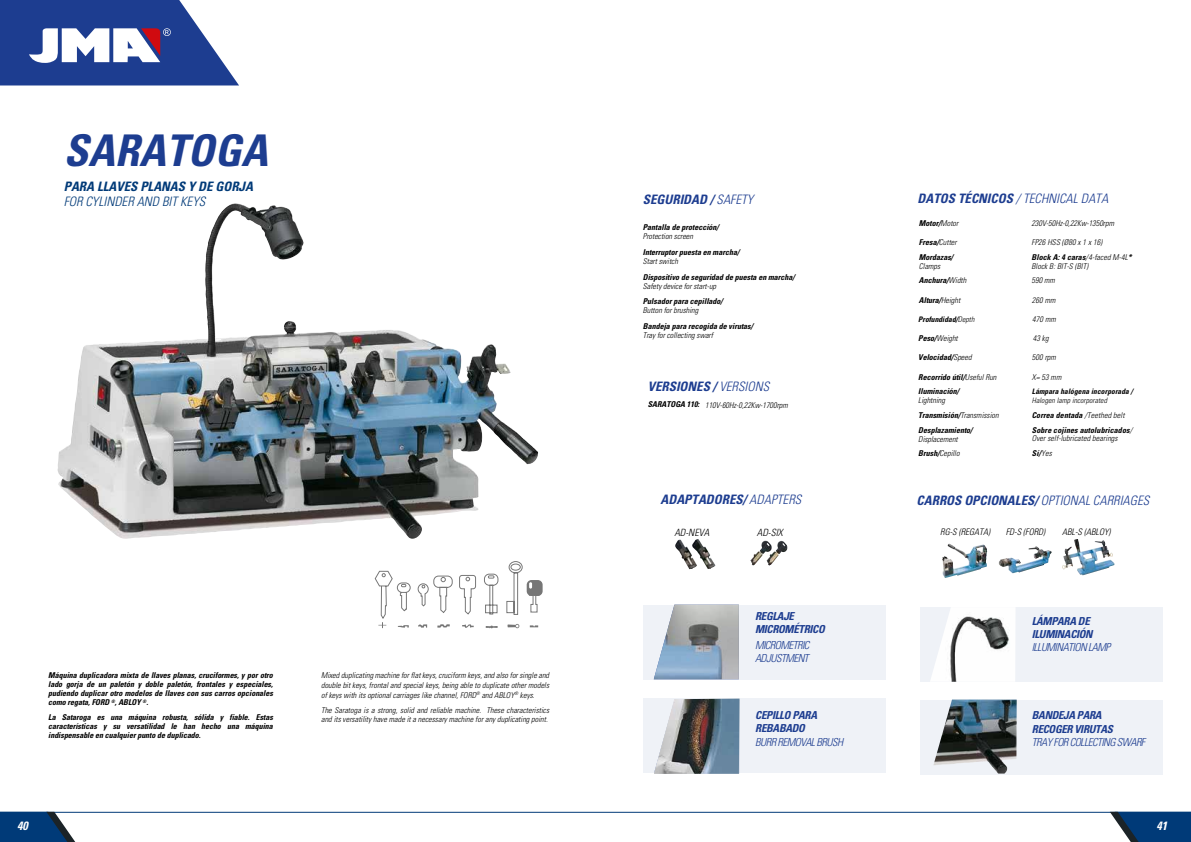
<style>
.page{position:relative;width:1191px;height:842px;background:#fff}
.page>*{position:absolute;margin:0;border:0;box-sizing:border-box;transform-origin:0 0}
.t1{font:italic 700 condensed 43.7px "Univers LT";color:#1d3d90}
.t2{font:italic 700 condensed 13px "Univers LT";color:#1d3d90}
.t3{font:italic 300 condensed 13px "Univers LT";color:#1d3d90}
.t4{font:italic 700 condensed 13px "Univers LT";color:#003a78}
.t5{font:italic 300 condensed 13px "Univers LT";color:#003a78}
.t6{font:italic 700 condensed 12px "Univers LT";color:#fff}
.t7{font:italic 700 condensed 11px/13.2px "Univers LT";letter-spacing:-.03em;color:#1d3d90}
.t8{font:italic 300 condensed 11px/13.2px "Univers LT";letter-spacing:-.05em;color:#1d3d90}
.t9{font:italic 300 condensed 10px "Univers LT";color:#000}
.t10{font:italic 300 condensed 9px "Univers LT";color:#000}
.t11{font:italic 700 condensed 8px/9px "Univers LT";color:#000;text-align:justify}
.t12{font:italic 300 condensed 8px/9.6px "Univers LT";letter-spacing:.005em;color:#000}
.t13{font:italic 700 condensed 7.6px "Univers LT";color:#000}
.t14{font:italic 700 condensed 7.5px "Univers LT";letter-spacing:.01em;color:#000}
.t15{font:italic 300 condensed 7.5px "Univers LT";letter-spacing:.01em;color:#000}
.s1{font-weight:300}
.s2{font-weight:700}
</style>
<div class="page">
<hr style="left:0;top:812px;width:1191px;height:1px;background:#003a78">
<svg style="left:0;top:812px;width:81px;height:30px"></svg>
<svg style="left:1109px;top:812px;width:82px;height:30px"></svg>
<svg style="left:0;top:0;width:239px;height:85px"></svg>
<svg style="left:418px;top:576px;width:34px;height:37px"></svg>
<svg style="left:375px;top:571px;width:35px;height:57px"></svg>
<svg style="left:418px;top:624px;width:9px;height:4px"></svg>
<svg style="left:437px;top:624px;width:13px;height:4px"></svg>
<svg style="left:459px;top:561px;width:63px;height:54px"></svg>
<svg style="left:485px;top:625px;width:13px;height:3px"></svg>
<svg style="left:462px;top:624px;width:12px;height:4px"></svg>
<svg style="left:526px;top:580px;width:16px;height:16px"></svg>
<svg style="left:529px;top:581px;width:10px;height:31px"></svg>
<svg style="left:530px;top:625px;width:8px;height:2px"></svg>
<svg style="left:507px;top:624px;width:12px;height:4px"></svg>
<img style="left:57px;top:206px;width:422px;height:333px">
<div style="left:643px;top:605px;width:243px;height:74px;background:#eff2f7"></div>
<div style="left:920px;top:607px;width:243px;height:74px;background:#eff2f7"></div>
<div style="left:643px;top:698px;width:243px;height:74px;background:#eff2f7"></div>
<div style="left:920px;top:700px;width:243px;height:74px;background:#eff2f7"></div>
<img style="left:931px;top:607px;width:84px;height:75px">
<img style="left:654px;top:605px;width:85px;height:74px">
<img style="left:654px;top:699px;width:85px;height:75px">
<img style="left:933px;top:699px;width:83px;height:74px">
<img style="left:675px;top:539px;width:40px;height:30px">
<img style="left:750px;top:541px;width:37px;height:25px">
<img style="left:942px;top:544px;width:45px;height:34px">
<img style="left:998px;top:546px;width:44px;height:21px">
<img style="left:1062px;top:539px;width:52px;height:36px">
<h1 class="t1" style="left:64px;top:124px;width:205px">SARATOGA</h1>
<h2 class="t4" style="left:64px;top:178px;width:191px">PARA LLAVES PLANAS Y DE GORJA</h2>
<h2 class="t5" style="left:64px;top:193px;width:143px">FOR CYLINDER AND BIT KEYS</h2>
<p class="t11" style="left:48px;top:671px;width:226px">Máquina duplicadora mixta de llaves planas, cruciformes, y por otro lado gorja de un paletón y doble paletón, frontales y especiales, pudiendo duplicar otro modelos de llaves con sus carros opcionales como regata, FORD <sup>®</sup>, ABLOY <sup>®</sup>.</p>
<p class="t11" style="left:48px;top:713px;width:226px">La Sataroga es una máquina robusta, sólida y fiable. Estas características y su versatilidad le han hecho una máquina indispensable en cualquier punto de duplicado.</p>
<p class="t12" style="left:321px;top:671px;width:229px;text-align:justify">Mixed duplicating machine for flat keys, cruciform keys, and also for single and double bit keys, frontal and special keys, being able to duplicate other models of keys with its optional carriages like channel, FORD<sup>®</sup> and ABLOY<sup>®</sup> keys.</p>
<p class="t12" style="left:321px;top:705px;width:229px">The Saratoga is a strong, solid and reliable machine. These characteristics and its versatility have made it a necessary machine for any duplicating point.</p>
<h2 class="t2" style="left:643px;top:191px;width:112px">SEGURIDAD / <span class="s1">SAFETY</span></h2>
<h2 class="t3" style="left:917px;top:191px;width:192px"><span class="s2">DATOS TÉCNICOS</span> / TECHNICAL DATA</h2>
<p class="t11" style="left:643px;top:223px;width:78px">Pantalla de protección/</p>
<p class="t12" style="left:643px;top:232px;width:52px">Protection screen</p>
<p class="t11" style="left:643px;top:248px;width:98px">Interruptor puesta en marcha/</p>
<p class="t12" style="left:643px;top:256px;width:37px">Start switch</p>
<p class="t11" style="left:643px;top:272px;width:153px">Dispositivo de seguridad de puesta en marcha/</p>
<p class="t12" style="left:643px;top:281px;width:75px">Safety device for start-up</p>
<p class="t11" style="left:643px;top:297px;width:82px">Pulsador para cepillado/</p>
<p class="t12" style="left:643px;top:306px;width:57px">Button for brushing</p>
<p class="t11" style="left:643px;top:322px;width:112px">Bandeja para recogida de virutas/</p>
<p class="t12" style="left:643px;top:330px;width:72px">Tray for collecting swarf</p>
<h2 class="t2" style="left:648px;top:379px;width:123px">VERSIONES / <span class="s1">VERSIONS</span></h2>
<p class="t12" style="left:648px;top:400px;width:142px"><span class="s2">SARATOGA 110:</span> 110V-60Hz-0,22Kw-1700rpm</p>
<p class="t11" style="left:919px;top:218px;width:41px">Motor/<span class="s1">Motor</span></p>
<p class="t11" style="left:919px;top:238px;width:39px">Fresa/<span class="s1">Cutter</span></p>
<p class="t11" style="left:919px;top:252px;width:36px">Mordazas/</p>
<p class="t12" style="left:919px;top:261px;width:23px">Clamps</p>
<p class="t11" style="left:919px;top:276px;width:49px">Anchura/<span class="s1">Width</span></p>
<p class="t11" style="left:919px;top:295px;width:43px">Altura/<span class="s1">Height</span></p>
<p class="t13" style="left:918px;top:314px;width:58px">Profundidad/<span class="s1">Depth</span></p>
<p class="t12" style="left:918px;top:333px;width:41px"><span class="s2">Peso/</span>Weight</p>
<p class="t11" style="left:918px;top:353px;width:55px">Velocidad/<span class="s1">Speed</span></p>
<p class="t11" style="left:918px;top:372px;width:80px">Recorrido útil/<span class="s1">Useful Run</span></p>
<p class="t11" style="left:918px;top:387px;width:42px">Iluminación/</p>
<p class="t12" style="left:918px;top:396px;width:28px">Lightning</p>
<p class="t11" style="left:918px;top:411px;width:82px">Transmisión/<span class="s1">Transmission</span></p>
<p class="t11" style="left:918px;top:425px;width:56px">Desplazamiento/</p>
<p class="t12" style="left:918px;top:434px;width:41px">Displacement</p>
<p class="t12" style="left:918px;top:449px;width:43px"><span class="s2">Brush/</span>Cepillo</p>
<p class="t12" style="left:1031px;top:218px;width:84px">230V-50Hz-0,22Kw-1350rpm</p>
<p class="t12" style="left:1031px;top:252px;width:102px;line-height:9px"><span class="s2">Block A: 4 caras</span>/4-faced M-4L<span class="s2">*<br></span>Block B: BIT-S (BIT)</p>
<p class="t12" style="left:1031px;top:237px;width:72px">FP26 HSS (Ø80 x 1 x 16)</p>
<p class="t12" style="left:1031px;top:276px;width:25px">590 mm</p>
<p class="t12" style="left:1032px;top:295px;width:25px">260 mm</p>
<p class="t12" style="left:1032px;top:333px;width:17px">43 kg</p>
<p class="t12" style="left:1032px;top:353px;width:26px">500 rpm</p>
<p class="t12" style="left:1032px;top:372px;width:31px">X= 53 mm</p>
<p class="t14" style="left:1032px;top:387px;width:102px">Lámpara halógena incorporada /</p>
<p class="t15" style="left:1032px;top:396px;width:77px">Halogen lamp incorporated</p>
<p class="t11" style="left:1031px;top:407px;width:102px;line-height:15.2px">Correa dentada <span class="s1">/Teethed belt<br></span>Sobre cojines autolubricados<span class="s1">/</span></p>
<p class="t12" style="left:1032px;top:431px;width:87px;line-height:15.2px">Over self-lubricated bearings<br><span class="s2">Sí/</span>Yes</p>
<p class="t12" style="left:1032px;top:314px;width:25px">470 mm</p>
<h2 class="t2" style="left:660px;top:491px;width:142px">ADAPTADORES/ <span class="s1">ADAPTERS</span></h2>
<h2 class="t2" style="left:916px;top:492px;width:234px">CARROS OPCIONALES/ <span class="s1">OPTIONAL CARRIAGES</span></h2>
<p class="t9" style="left:674px;top:526px;width:37px">AD-NEVA</p>
<p class="t9" style="left:757px;top:526px;width:28px">AD-SIX</p>
<p class="t10" style="left:940px;top:526px;width:52px">RG-S (REGATA)</p>
<p class="t10" style="left:1005px;top:526px;width:41px">FD-S (FORD)</p>
<p class="t10" style="left:1062px;top:526px;width:50px">ABL-S (ABLOY)</p>
<h3 class="t7" style="left:755px;top:609px;width:71px">REGLAJE<br>MICROMÉTRICO</h3>
<h3 class="t8" style="left:755px;top:639px;width:56px">MICROMETRIC<br>ADJUSTMENT</h3>
<h3 class="t7" style="left:755px;top:709px;width:63px">CEPILLO PARA<br>REBABADO</h3>
<h3 class="t8" style="left:755px;top:735px;width:89px">BURR REMOVAL BRUSH</h3>
<h3 class="t7" style="left:1031px;top:614px;width:62px">LÁMPARA DE<br>ILUMINACIÓN</h3>
<h3 class="t8" style="left:1031px;top:641px;width:80px">ILLUMINATION LAMP</h3>
<h3 class="t7" style="left:1032px;top:709px;width:82px">BANDEJA PARA<br>RECOGER VIRUTAS</h3>
<h3 class="t8" style="left:1032px;top:735px;width:115px">TRAY FOR COLLECTING SWARF</h3>
<h3 class="t6" style="left:17px;top:818px;width:12px">40</h3>
<h3 class="t6" style="left:1156px;top:819px;width:12px">41</h3>
</div>
